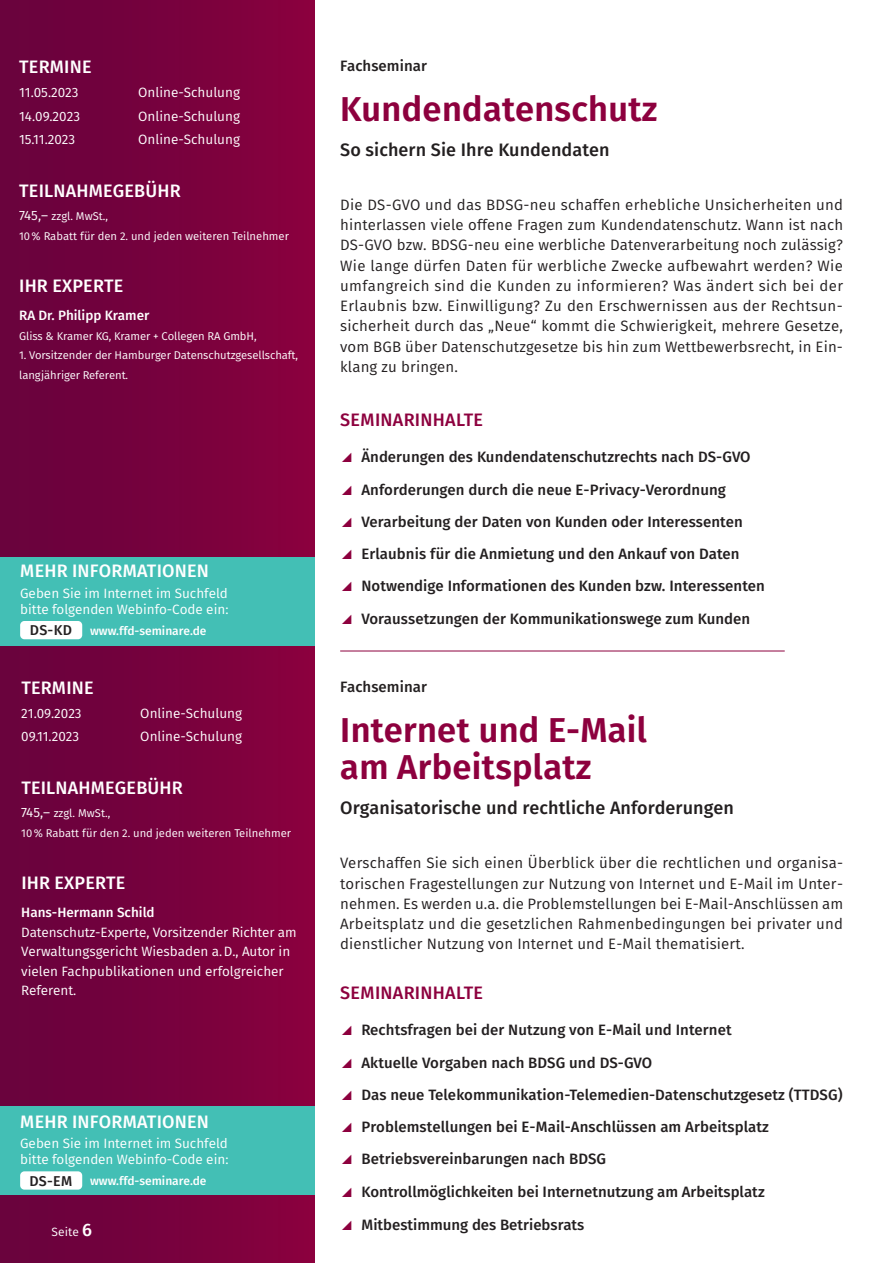
<style>
.page{position:relative;width:893px;height:1263px;background:#fff}
.page>*{position:absolute;margin:0;border:0;box-sizing:border-box;transform-origin:0 0}
.t1{font:600 34.5px/37.5px "Fira Sans";letter-spacing:.01em;color:#8d003e}
.t2{font:500 18px "Fira Sans";letter-spacing:.01em;color:#fff}
.t3{font:500 18px "Fira Sans";letter-spacing:.005em;color:#231f20}
.t4{font:500 18px "Fira Sans";letter-spacing:.015em;color:#8d003e}
.t5{font:15px/20.2px "Fira Sans";letter-spacing:.015em;color:#231f20}
.t6{font:500 15px/32.2px "Fira Sans";letter-spacing:.005em;color:#231f20}
.t7{font:500 14.25px "Fira Sans";color:#231f20}
.t8{font:13.5px/19.5px "Fira Sans";color:#fff}
.t9{font:500 13.5px "Fira Sans";color:#fff}
.t10{font:500 12px "Fira Sans";color:#fff}
.t11{font:12px "Fira Sans";letter-spacing:.005em;color:#fff}
.t12{font:11.25px/19.5px "Fira Sans";letter-spacing:-.005em;color:#fff}
.s1{font-size:13.5px}
.s2{font-size:14.25px;color:#231f20}
.s3{font-weight:500;font-size:18px}
.s4{color:#8d003e}
</style>
<div class="page">
<div style="left:0;top:0;width:315px;height:1263px;background:linear-gradient(to right,#66023d,#89003e)"></div>
<div style="left:0;top:1106px;width:315px;height:89px;background:#43bfb5"></div>
<div style="left:20px;top:1171px;width:62px;height:18px;background:#fff;border-radius:4px"></div>
<div style="left:0;top:557px;width:315px;height:89px;background:#43bfb5"></div>
<div style="left:20px;top:621px;width:62px;height:18px;background:#fff;border-radius:4px"></div>
<hr style="left:340px;top:651px;width:445px;height:1px;background:#8d003e">
<p class="t2" style="left:19px;top:54px;width:74px">TERMINE</p>
<p class="t8" style="left:19px;top:82px;width:61px">11.05.2023</p>
<p class="t8" style="left:138px;top:82px;width:103px">Online-Schulung</p>
<p class="t8" style="left:19px;top:106px;width:62px">14.09.2023</p>
<p class="t8" style="left:138px;top:106px;width:103px">Online-Schulung</p>
<p class="t8" style="left:19px;top:130px;width:58px">15.11.2023</p>
<p class="t8" style="left:138px;top:130px;width:103px">Online-Schulung</p>
<p class="t2" style="left:19px;top:178px;width:163px">TEILNAHMEGEBÜHR</p>
<p class="t12" style="left:19px;top:207px;width:271px"><span class="s1">745,–</span> zzgl. MwSt.,<br>10% Rabatt für den 2. und jeden weiteren Teilnehmer</p>
<p class="t2" style="left:19px;top:273px;width:106px">IHR EXPERTE</p>
<p class="t9" style="left:19px;top:306px;width:132px">RA Dr. Philipp Kramer</p>
<p class="t12" style="left:19px;top:326px;width:239px">Gliss &amp; Kramer KG, Kramer + Collegen RA GmbH,</p>
<p class="t12" style="left:19px;top:345px;width:280px">1. Vorsitzender der Hamburger Datenschutzgesellschaft, langjähriger Referent.</p>
<p class="t2" style="left:20px;top:558px;width:190px">MEHR INFORMATIONEN</p>
<p class="t8" style="left:20px;top:585px;width:210px;line-height:15.8px">Geben Sie im Internet im Suchfeld bitte folgenden Webinfo-Code ein:</p>
<p class="t7" style="left:30px;top:620px;width:44px">DS-KD</p>
<p class="t10" style="left:90px;top:622px;width:118px">www.ffd-seminare.de</p>
<p class="t2" style="left:21px;top:675px;width:74px">TERMINE</p>
<p class="t8" style="left:21px;top:703px;width:62px">21.09.2023</p>
<p class="t8" style="left:140px;top:703px;width:103px">Online-Schulung</p>
<p class="t8" style="left:21px;top:727px;width:59px">09.11.2023</p>
<p class="t8" style="left:140px;top:727px;width:103px">Online-Schulung</p>
<p class="t2" style="left:21px;top:775px;width:163px">TEILNAHMEGEBÜHR</p>
<p class="t12" style="left:21px;top:804px;width:271px"><span class="s1">745,–</span> zzgl. MwSt.,<br>10% Rabatt für den 2. und jeden weiteren Teilnehmer</p>
<p class="t2" style="left:21px;top:870px;width:106px">IHR EXPERTE</p>
<p class="t9" style="left:21px;top:903px;width:135px">Hans-Hermann Schild</p>
<p class="t8" style="left:21px;top:922px;width:277px">Datenschutz-Experte, Vorsitzender Richter am Verwaltungsgericht Wiesbaden a.D., Autor in vielen Fachpublikationen und erfolgreicher Referent.</p>
<p class="t2" style="left:20px;top:1109px;width:190px">MEHR INFORMATIONEN</p>
<p class="t8" style="left:20px;top:1136px;width:210px;line-height:15.8px">Geben Sie im Internet im Suchfeld bitte folgenden Webinfo-Code ein:</p>
<p class="t10" style="left:29px;top:1173px;width:179px"><span class="s2">DS-EM</span> www.ffd-seminare.de</p>
<p class="t11" style="left:52px;top:1223px;width:42px">Seite <span class="s3">6</span></p>
<p class="t6" style="left:340px;top:49px;width:88px">Fachseminar</p>
<h1 class="t1" style="left:340px;top:88px;width:319px">Kundendatenschutz</h1>
<p class="t3" style="left:340px;top:137px;width:271px">So sichern Sie Ihre Kundendaten</p>
<p class="t5" style="left:340px;top:195px;width:505px">Die DS-GVO und das BDSG-neu schaffen erhebliche Unsicherheiten und hinterlassen viele offene Fragen zum Kundendatenschutz. Wann ist nach DS-GVO bzw. BDSG-neu eine werbliche Datenverarbeitung noch zulässig?<br>Wie lange dürfen Daten für werbliche Zwecke aufbewahrt werden? Wie umfangreich sind die Kunden zu informieren? Was ändert sich bei der Erlaubnis bzw. Einwilligung? Zu den Erschwernissen aus der Rechtsun&shy;sicherheit durch das „Neue“ kommt die Schwierigkeit, mehrere Gesetze, vom BGB über Datenschutzgesetze bis hin zum Wettbewerbsrecht, in Ein&shy;klang zu bringen.</p>
<p class="t4" style="left:340px;top:407px;width:144px">SEMINARINHALTE</p>
<p class="t6" style="left:340px;top:441px;width:426px"><span class="s4">◢</span> Änderungen des Kundendatenschutzrechts nach DS-GVO <span class="s4">◢</span> Anforderungen durch die neue E-Privacy-Verordnung<br><span class="s4">◢</span> Verarbeitung der Daten von Kunden oder Interessenten<br><span class="s4">◢</span> Erlaubnis für die Anmietung und den Ankauf von Daten<br><span class="s4">◢</span> Notwendige Informationen des Kunden bzw. Interessenten <span class="s4">◢</span> Voraussetzungen der Kommunikationswege zum Kunden</p>
<p class="t6" style="left:340px;top:670px;width:88px">Fachseminar</p>
<h1 class="t1" style="left:340px;top:709px;width:309px">Internet und E-Mail am Arbeitsplatz</h1>
<p class="t3" style="left:340px;top:795px;width:395px">Organisatorische und rechtliche Anforderungen</p>
<p class="t5" style="left:340px;top:853px;width:504px">Verschaffen Sie sich einen Überblick über die rechtlichen und organisa&shy;torischen Fragestellungen zur Nutzung von Internet und E-Mail im Unter&shy;nehmen. Es werden u.a. die Problemstellungen bei E-Mail-Anschlüssen am Arbeitsplatz und die gesetzlichen Rahmenbedingungen bei privater und dienstlicher Nutzung von Internet und E-Mail thematisiert.</p>
<p class="t4" style="left:340px;top:980px;width:144px">SEMINARINHALTE</p>
<p class="t6" style="left:340px;top:1014px;width:504px"><span class="s4">◢</span> Rechtsfragen bei der Nutzung von E-Mail und Internet<br><span class="s4">◢</span> Aktuelle Vorgaben nach BDSG und DS-GVO<br><span class="s4">◢</span> Das neue Telekommunikation-Telemedien-Datenschutzgesetz (TTDSG) <span class="s4">◢</span> Problemstellungen bei E-Mail-Anschlüssen am Arbeitsplatz<br><span class="s4">◢</span> Betriebsvereinbarungen nach BDSG</p>
<p class="t6" style="left:340px;top:1176px;width:426px"><span class="s4">◢</span> Kontrollmöglichkeiten bei Internetnutzung am Arbeitsplatz</p>
<p class="t6" style="left:340px;top:1209px;width:246px"><span class="s4">◢</span> Mitbestimmung des Betriebsrats</p>
</div>
